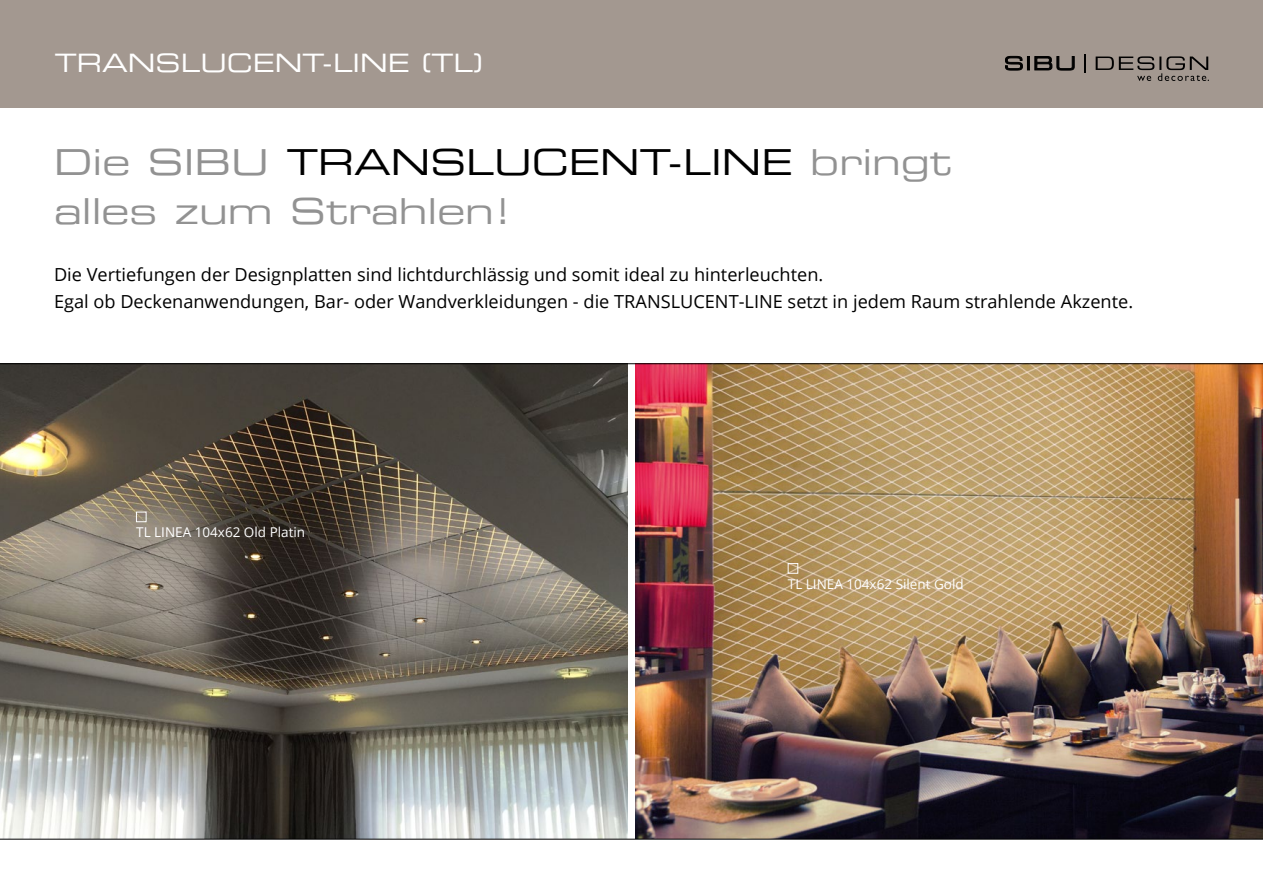
<style>
.page{position:relative;width:1263px;height:893px;background:#fff}
.page>*{position:absolute;margin:0;border:0;box-sizing:border-box;transform-origin:0 0}
.t1{font:36px/49.5px "Eurostile LT Extended Two";color:#929292}
.t2{font:25.5px "Eurostile LT Extended Two";color:#fff}
.t3{font:18px/27px "Open Sans";color:#000}
.t4{font:13.5px "Open Sans";color:#fff}
.s1{color:#000}
</style>
<div class="page">
<img style="left:636px;top:364px;width:627px;height:475px">
<img style="left:0;top:364px;width:627px;height:475px">
<div style="left:136px;top:512px;width:10px;height:10px;border:1px solid #fff"></div>
<div style="left:788px;top:563px;width:10px;height:11px;border:1px solid #fff"></div>
<div style="left:0;top:0;width:1263px;height:108px;background:#a39890"></div>
<hr style="left:0;top:363px;width:1263px;height:1px;background:#000">
<hr style="left:0;top:839px;width:1263px;height:1px;background:#000">
<svg style="left:1005px;top:56px;width:70px;height:15px"></svg>
<svg style="left:1084px;top:54px;width:2px;height:19px"></svg>
<svg style="left:1096px;top:56px;width:113px;height:25px"></svg>
<h2 class="t2" style="left:55px;top:46px;width:429px">TRANSLUCENT-LINE (TL)</h2>
<h1 class="t1" style="left:54px;top:136px;width:899px">Die SIBU <span class="s1">TRANSLUCENT-LINE</span> bringt alles zum Strahlen!</h1>
<p class="t3" style="left:54px;top:260px;width:1081px">Die Vertiefungen der Designplatten sind lichtdurchlässig und somit ideal zu hinterleuchten.<br>Egal ob Deckenanwendungen, Bar- oder Wandverkleidungen - die TRANSLUCENT-LINE setzt in jedem Raum strahlende Akzente.</p>
<p class="t4" style="left:136px;top:523px;width:170px">TL LINEA 104x62 Old Platin</p>
<p class="t4" style="left:788px;top:575px;width:177px">TL LINEA 104x62 Silent Gold</p>
</div>
